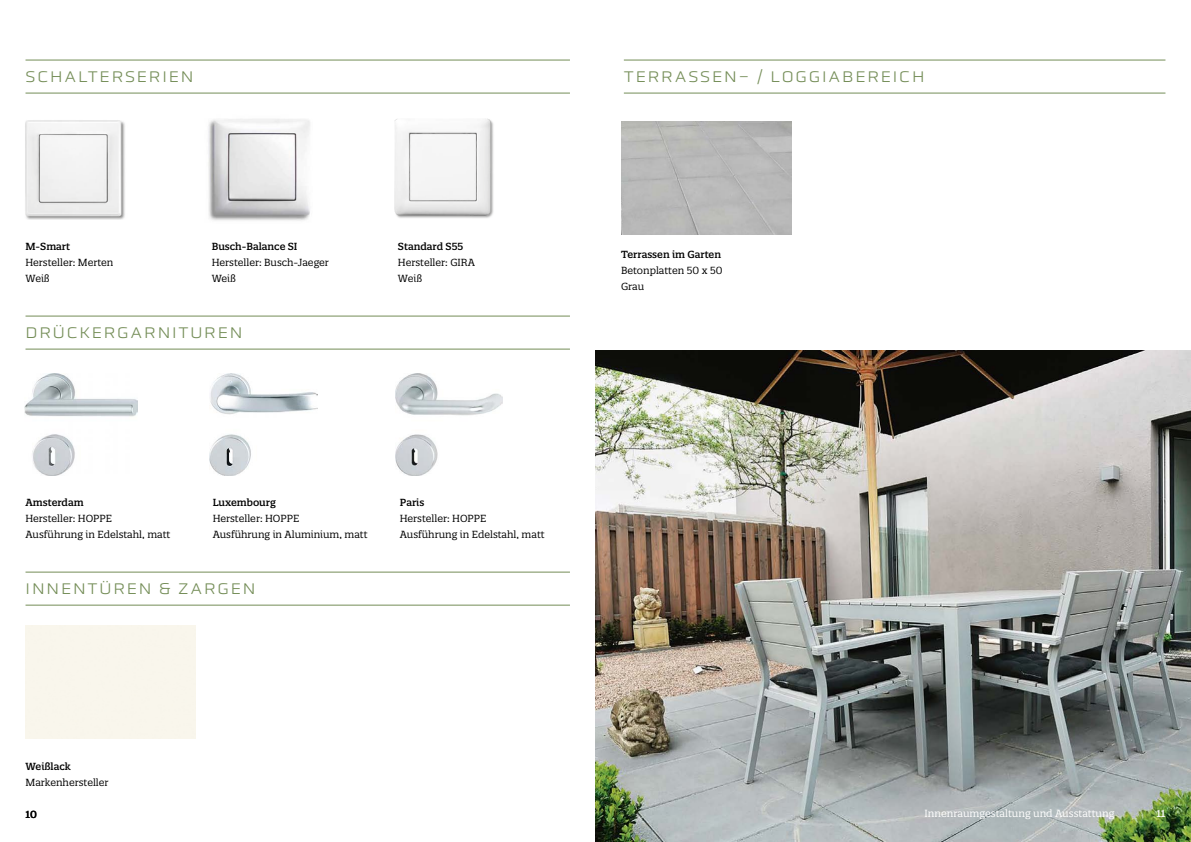
<style>
.page{position:relative;width:1191px;height:842px;background:#fff}
.page>*{position:absolute;margin:0;border:0;box-sizing:border-box;transform-origin:0 0}
.t1{font:300 16px "Obvia Expanded";letter-spacing:.115em;color:#748d57}
.t2{font:10.1px "Quatro Slab";color:#fff}
.t3{font:10px/16px "Quatro Slab";color:#000}
.t4{font:500 10px "Quatro Slab";color:#000}
.t5{font:500 10px "Quatro Slab";color:#fff}
</style>
<div class="page">
<img style="left:595px;top:351px;width:596px;height:491px">
<hr style="left:26px;top:60px;width:544px;height:1px;background:#748d57">
<hr style="left:26px;top:93px;width:544px;height:1px;background:#748d57">
<img style="left:25px;top:120px;width:100px;height:99px">
<img style="left:394px;top:119px;width:100px;height:99px">
<img style="left:208px;top:119px;width:102px;height:102px">
<hr style="left:26px;top:316px;width:544px;height:1px;background:#748d57">
<hr style="left:26px;top:349px;width:544px;height:1px;background:#748d57">
<hr style="left:26px;top:572px;width:544px;height:1px;background:#748d57">
<hr style="left:26px;top:605px;width:544px;height:1px;background:#748d57">
<img style="left:25px;top:373px;width:112px;height:103px">
<img style="left:395px;top:374px;width:107px;height:101px">
<img style="left:209px;top:373px;width:109px;height:103px">
<hr style="left:624px;top:60px;width:541px;height:1px;background:#748d57">
<hr style="left:624px;top:93px;width:541px;height:1px;background:#748d57">
<img style="left:621px;top:122px;width:170px;height:113px">
<h1 class="t1" style="left:26px;top:67px;width:169px">SCHALTERSERIEN</h1>
<p class="t4" style="left:26px;top:240px;width:46px">M-Smart</p>
<p class="t3" style="left:26px;top:254px;width:89px">Hersteller: Merten<br>Weiß</p>
<p class="t4" style="left:212px;top:240px;width:87px">Busch-Balance SI</p>
<p class="t3" style="left:212px;top:254px;width:119px">Hersteller: Busch-Jaeger<br>Weiß</p>
<h1 class="t1" style="left:26px;top:323px;width:218px">DRÜCKERGARNITUREN</h1>
<p class="t4" style="left:398px;top:240px;width:67px">Standard S55</p>
<p class="t3" style="left:398px;top:254px;width:78px">Hersteller: GIRA<br>Weiß</p>
<p class="t4" style="left:26px;top:496px;width:60px">Amsterdam</p>
<p class="t3" style="left:26px;top:510px;width:146px">Hersteller: HOPPE<br>Ausführung in Edelstahl, matt</p>
<p class="t4" style="left:213px;top:496px;width:65px">Luxembourg</p>
<p class="t3" style="left:213px;top:510px;width:156px">Hersteller: HOPPE<br>Ausführung in Aluminium, matt</p>
<h1 class="t1" style="left:26px;top:579px;width:231px">INNENTÜREN &amp; ZARGEN</h1>
<p class="t4" style="left:400px;top:496px;width:26px">Paris</p>
<p class="t3" style="left:400px;top:510px;width:146px">Hersteller: HOPPE<br>Ausführung in Edelstahl, matt</p>
<p class="t4" style="left:26px;top:760px;width:47px">Weißlack</p>
<p class="t3" style="left:26px;top:774px;width:85px">Markenhersteller</p>
<h1 class="t1" style="left:624px;top:67px;width:302px">TERRASSEN- / LOGGIABEREICH</h1>
<p class="t4" style="left:621px;top:248px;width:102px">Terrassen im Garten</p>
<p class="t3" style="left:621px;top:262px;width:103px">Betonplatten 50 x 50<br>Grau</p>
<p class="t4" style="left:26px;top:808px;width:13px">10</p>
<p class="t2" style="left:924px;top:807px;width:191px">Innenraumgestaltung und Ausstattung</p>
<p class="t5" style="left:1156px;top:807px;width:11px">11</p>
</div>
